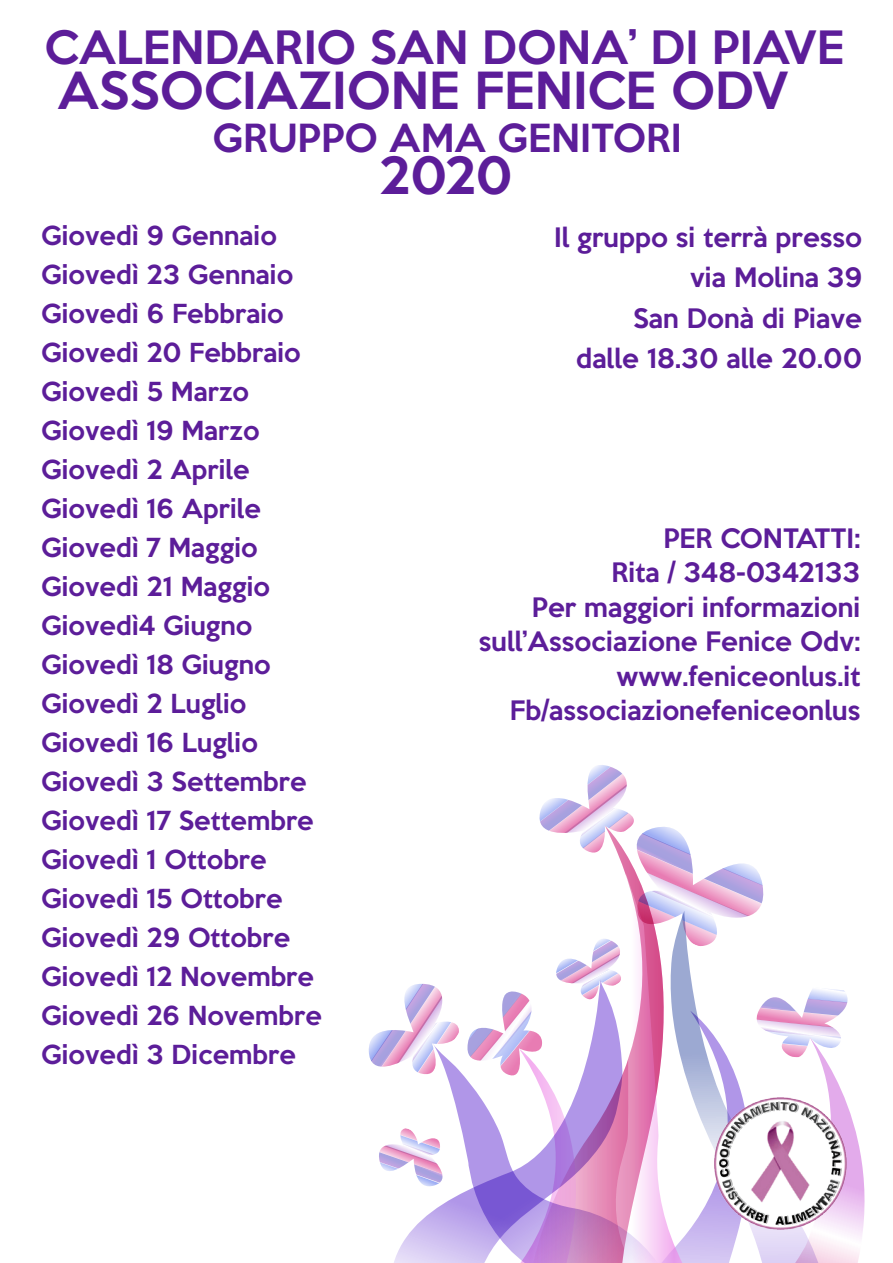
<style>
.page{position:relative;width:893px;height:1263px;background:#fff}
.page>*{position:absolute;margin:0;border:0;box-sizing:border-box;transform-origin:0 0}
.t1{font:500 46.8px "Keep Calm";letter-spacing:.005em;color:#5c1d99}
.t2{font:500 42px "Keep Calm";letter-spacing:.005em;color:#5c1d99}
.t3{font:500 35.4px "Keep Calm";letter-spacing:.005em;color:#5c1d99}
.t4{font:500 24.45px/34.5px "Keep Calm";letter-spacing:.005em;color:#5c1d99;text-align:right}
.t5{font:500 24px/39px "Keep Calm";letter-spacing:.005em;color:#5c1d99}
</style>
<div class="page">
<svg style="left:368px;top:765px;width:496px;height:498px"></svg>
<img style="left:714px;top:1097px;width:133px;height:133px">
<h2 class="t2" style="left:44px;top:11px;width:801px">CALENDARIO SAN DONA’ DI PIAVE</h2>
<h1 class="t1" style="left:58px;top:50px;width:732px">ASSOCIAZIONE FENICE ODV</h1>
<h3 class="t3" style="left:213px;top:107px;width:471px">GRUPPO AMA GENITORI</h3>
<p class="t5" style="left:41px;top:214px;width:282px">Giovedì 9 Gennaio<br>Giovedì 23 Gennaio<br>Giovedì 6 Febbraio<br>Giovedì 20 Febbraio<br>Giovedì 5 Marzo<br>Giovedì 19 Marzo<br>Giovedì 2 Aprile<br>Giovedì 16 Aprile<br>Giovedì 7 Maggio<br>Giovedì 21 Maggio<br>Giovedì4 Giugno<br>Giovedì 18 Giugno<br>Giovedì 2 Luglio<br>Giovedì 16 Luglio<br>Giovedì 3 Settembre<br>Giovedì 17 Settembre<br>Giovedì 1 Ottobre<br>Giovedì 15 Ottobre<br>Giovedì 29 Ottobre<br>Giovedì 12 Novembre<br>Giovedì 26 Novembre<br>Giovedì 3 Dicembre</p>
<h1 class="t1" style="left:379px;top:135px;width:135px">2020</h1>
<p class="t4" style="left:554px;top:215px;width:310px;line-height:40.5px">Il gruppo si terrà presso via Molina 39<br>San Donà di Piave<br>dalle 18.30 alle 20.00</p>
<p class="t4" style="left:479px;top:519px;width:383px">PER CONTATTI:<br>Rita / 348-0342133<br>Per maggiori informazioni sull’Associazione Fenice Odv: www.feniceonlus.it<br>Fb/associazionefeniceonlus</p>
</div>
